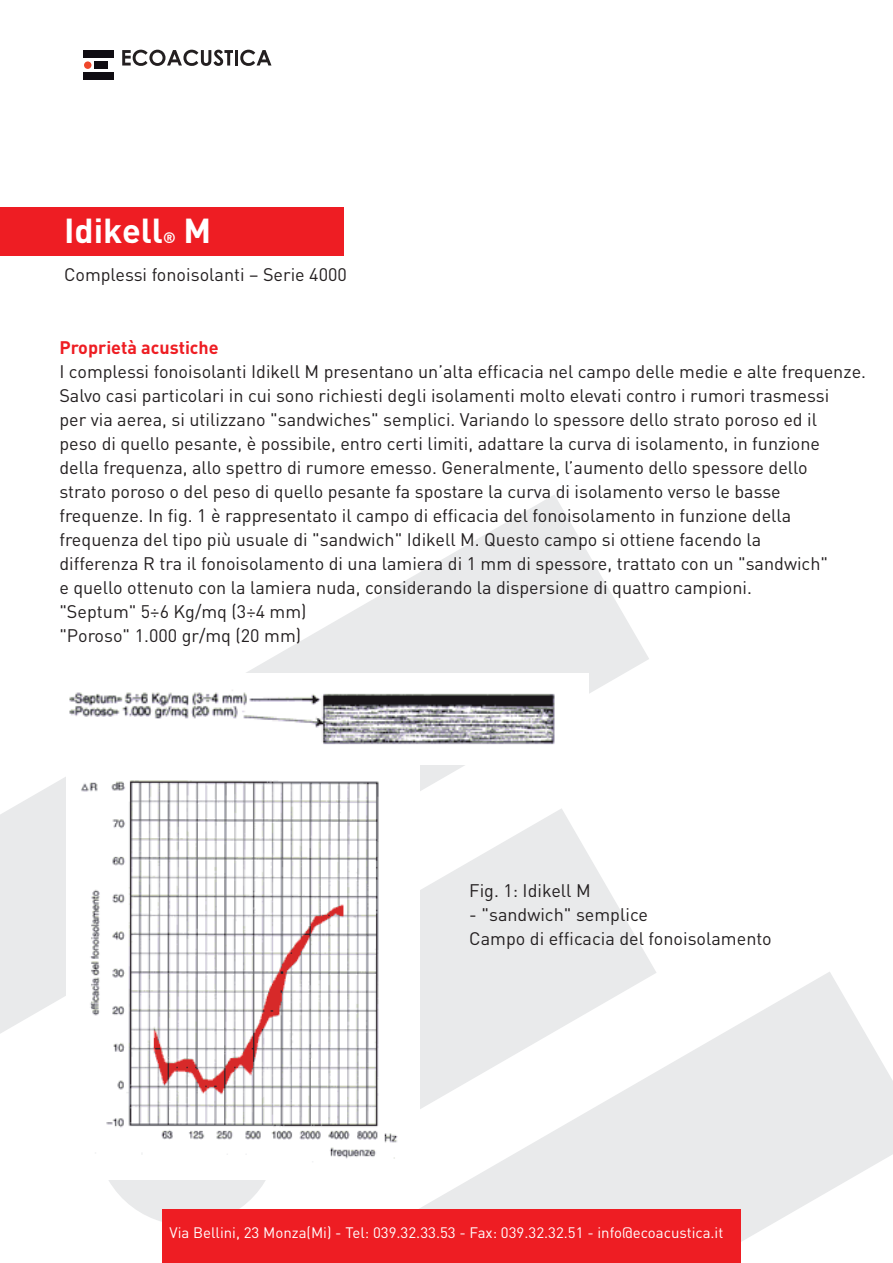
<style>
.page{position:relative;width:893px;height:1263px;background:#fff}
.page>*{position:absolute;margin:0;border:0;box-sizing:border-box;transform-origin:0 0}
.t1{font:700 34.2px "DIN";color:#fff}
.t2{font:18px/24px "DIN";color:#231f20}
.t3{font:700 18px "DIN";color:#ee1d23}
.t4{font:15px "DIN";color:#fff}
.t5{font:700 15px "DIN";color:#fff}
</style>
<div class="page">
<svg style="left:0;top:495px;width:649px;height:539px"></svg>
<svg style="left:325px;top:972px;width:568px;height:270px;fill:#e9eaeb"></svg>
<svg style="left:420px;top:808px;width:237px;height:326px;fill:#e9eaeb"></svg>
<svg style="left:109px;top:1180px;width:182px;height:58px"></svg>
<div style="left:0;top:208px;width:344px;height:48px;background:#ee1d23"></div>
<div style="left:163px;top:1210px;width:578px;height:53px;background:#ee1d23"></div>
<div style="left:83px;top:50px;width:31px;height:8px;background:#0f0c12"></div>
<div style="left:83px;top:73px;width:31px;height:7px;background:#0f0c12"></div>
<div style="left:94px;top:61px;width:14px;height:8px;background:#0f0c12"></div>
<div style="left:84px;top:61px;width:7px;height:8px;background:#ef472b;border-radius:50%"></div>
<svg style="left:122px;top:50px;width:111px;height:16px"></svg>
<hr style="left:235px;top:50px;width:3px;height:16px;background:#231f20">
<svg style="left:240px;top:50px;width:31px;height:16px"></svg>
<img style="left:59px;top:673px;width:530px;height:92px">
<img style="left:67px;top:765px;width:353px;height:414px">
<h1 class="t1" style="left:64px;top:208px;width:101px">Idikell</h1>
<h1 class="t1" style="left:184px;top:208px;width:29px">M</h1>
<p class="t2" style="left:64px;top:262px;width:284px">Complessi fonoisolanti – Serie 4000</p>
<p class="t5" style="left:163px;top:227px;width:14px">®</p>
<p class="t3" style="left:59px;top:335px;width:161px">Proprietà acustiche</p>
<p class="t2" style="left:59px;top:359px;width:808px">I complessi fonoisolanti Idikell M presentano un’alta efficacia nel campo delle medie e alte frequenze.<br>Salvo casi particolari in cui sono richiesti degli isolamenti molto elevati contro i rumori trasmessi<br>per via aerea, si utilizzano "sandwiches" semplici. Variando lo spessore dello strato poroso ed il<br>peso di quello pesante, è possibile, entro certi limiti, adattare la curva di isolamento, in funzione<br>della frequenza, allo spettro di rumore emesso. Generalmente, l’aumento dello spessore dello<br>strato poroso o del peso di quello pesante fa spostare la curva di isolamento verso le basse frequenze. In fig. 1 è rappresentato il campo di efficacia del fonoisolamento in funzione della frequenza del tipo più usuale di "sandwich" Idikell M. Questo campo si ottiene facendo la<br>differenza R tra il fonoisolamento di una lamiera di 1 mm di spessore, trattato con un "sandwich"<br>e quello ottenuto con la lamiera nuda, considerando la dispersione di quattro campioni.<br>"Septum" 5÷6 Kg/mq (3÷4 mm)<br>"Poroso" 1.000 gr/mq (20 mm)</p>
<p class="t2" style="left:469px;top:878px;width:123px">Fig. 1: Idikell M</p>
<p class="t2" style="left:469px;top:902px;width:304px">- "sandwich" semplice<br>Campo di efficacia del fonoisolamento</p>
<p class="t4" style="left:170px;top:1223px;width:555px">Via Bellini, 23 Monza(Mi) - Tel: 039.32.33.53 - Fax: 039.32.32.51 - info@ecoacustica.it</p>
</div>
